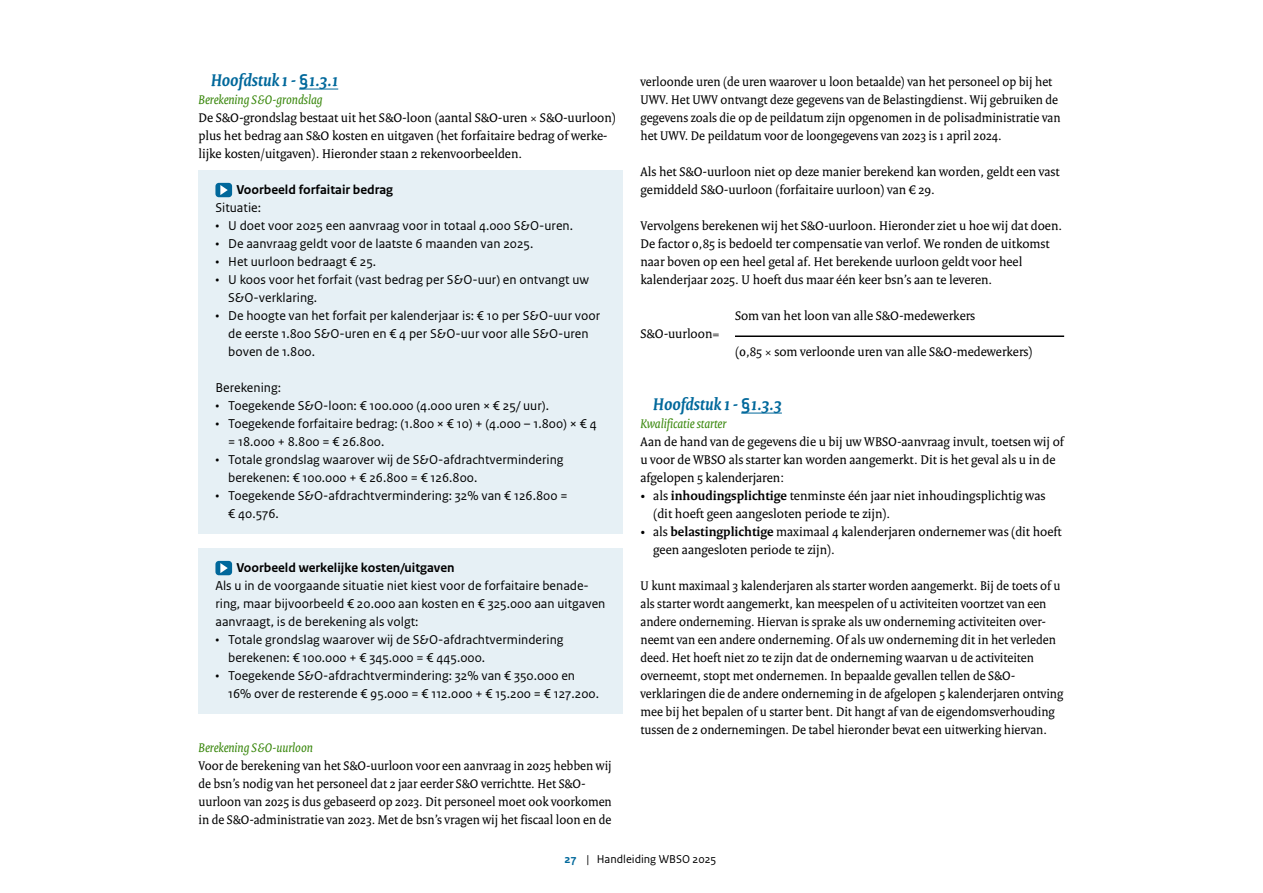
<style>
.page{position:relative;width:1263px;height:893px;background:#fff}
.page>*{position:absolute;margin:0;border:0;box-sizing:border-box;transform-origin:0 0}
.H3_Paragraafkop_BIJLAGE{font:italic 700 18px "Rijksoverheid Serif";color:#01689b}
.Kadertekst_BLAUW{font:13.5px/18px "Rijksoverheid Sans Text";color:#000}
.P_RO_Broodtekst{font:13.5px/18px "Rijksoverheid Serif";color:#000}
.P_RO_Broodtekst_afstand_BOVEN{font:13.5px/18px "Rijksoverheid Serif";color:#000}
.P_RO_Broodtekst_GEEN_afstand{font:13.5px/18px "Rijksoverheid Serif";color:#000}
.Kadertekst_BLAUW-2{font:700 13.5px "Rijksoverheid Sans Text";color:#000}
.P_RO_Broodtekst_GEEN_afstand-2{font:italic 13.5px "Rijksoverheid Serif";color:#39870c}
.P_RO_Broodtekst_afstand_BOVEN-2{font:italic 13.5px "Rijksoverheid Serif";color:#39870c}
.t1{font:12px "Rijksoverheid Sans Text";color:#000}
.s1{font-family:"Rijksoverheid Sans Heading";font-style:normal}
.s2{font-weight:700}
.s3{font-weight:700;color:#01689b}
</style>
<div class="page">
<hr style="left:299px;top:89px;width:39px;height:1px;background:#01689b">
<div style="left:198px;top:170px;width:424px;height:39px;background:#e6f0f5"></div>
<div style="left:198px;top:206px;width:424px;height:39px;background:#e6f0f5"></div>
<div style="left:198px;top:242px;width:424px;height:39px;background:#e6f0f5"></div>
<div style="left:198px;top:260px;width:424px;height:57px;background:#e6f0f5"></div>
<div style="left:198px;top:296px;width:424px;height:75px;background:#e6f0f5"></div>
<div style="left:198px;top:368px;width:424px;height:39px;background:#e6f0f5"></div>
<div style="left:198px;top:404px;width:424px;height:57px;background:#e6f0f5"></div>
<div style="left:198px;top:440px;width:424px;height:57px;background:#e6f0f5"></div>
<div style="left:198px;top:476px;width:424px;height:57px;background:#e6f0f5"></div>
<div style="left:198px;top:548px;width:424px;height:39px;background:#e6f0f5"></div>
<div style="left:198px;top:566px;width:424px;height:75px;background:#e6f0f5"></div>
<div style="left:198px;top:620px;width:424px;height:57px;background:#e6f0f5"></div>
<div style="left:198px;top:656px;width:424px;height:57px;background:#e6f0f5"></div>
<div style="left:215px;top:183px;width:17px;height:14px;background:#01689b;border-radius:3px"></div>
<svg style="left:220px;top:185px;width:8px;height:10px"></svg>
<div style="left:215px;top:561px;width:17px;height:14px;background:#01689b;border-radius:3px"></div>
<svg style="left:220px;top:563px;width:8px;height:10px"></svg>
<hr style="left:741px;top:413px;width:41px;height:1px;background:#01689b">
<hr style="left:735px;top:335px;width:329px;height:2px;background:#000">
<h3 class="H3_Paragraafkop_BIJLAGE" style="left:211px;top:69px;width:129px">Hoofdstuk 1 - <span class="s1">§</span>1.3.1</h3>
<p class="P_RO_Broodtekst_GEEN_afstand-2" style="left:198px;top:92px;width:126px">Berekening S&amp;O-grondslag</p>
<p class="P_RO_Broodtekst_GEEN_afstand" style="left:198px;top:109px;width:419px">De S&amp;O-grondslag bestaat uit het S&amp;O-loon (aantal S&amp;O-uren × S&amp;O-uurloon) plus het bedrag aan S&amp;O kosten en uitgaven (het forfaitaire bedrag of werke&shy;lijke kosten/uitgaven). Hieronder staan 2 rekenvoorbeelden.</p>
<p class="Kadertekst_BLAUW-2" style="left:236px;top:182px;width:158px">Voorbeeld forfaitair bedrag</p>
<p class="Kadertekst_BLAUW" style="left:215px;top:199px;width:47px">Situatie:</p>
<p class="Kadertekst_BLAUW" style="left:215px;top:217px;width:359px">• U doet voor 2025 een aanvraag voor in totaal 4.000 S&amp;O-uren.</p>
<p class="Kadertekst_BLAUW" style="left:215px;top:235px;width:320px">• De aanvraag geldt voor de laatste 6 maanden van 2025.</p>
<p class="Kadertekst_BLAUW" style="left:215px;top:253px;width:162px">• Het uurloon bedraagt € 25.</p>
<p class="Kadertekst_BLAUW" style="left:228px;top:271px;width:362px;text-indent:-13px">• U koos voor het forfait (vast bedrag per S&amp;O-uur) en ontvangt uw<br>S&amp;O-verklaring.</p>
<p class="Kadertekst_BLAUW" style="left:228px;top:307px;width:374px;text-indent:-13px">• De hoogte van het forfait per kalenderjaar is: € 10 per S&amp;O-uur voor de eerste 1.800 S&amp;O-uren en € 4 per S&amp;O-uur voor alle S&amp;O-uren boven de 1.800.</p>
<p class="Kadertekst_BLAUW" style="left:215px;top:379px;width:67px">Berekening:</p>
<p class="Kadertekst_BLAUW" style="left:215px;top:397px;width:335px">• Toegekende S&amp;O-loon: € 100.000 (4.000 uren × € 25/ uur).</p>
<p class="Kadertekst_BLAUW" style="left:228px;top:415px;width:370px;text-indent:-13px">• Toegekende forfaitaire bedrag: (1.800 × € 10) + (4.000 – 1.800) × € 4 = 18.000 + 8.800 = € 26.800.</p>
<p class="Kadertekst_BLAUW" style="left:228px;top:451px;width:337px;text-indent:-13px">• Totale grondslag waarover wij de S&amp;O-afdrachtvermindering berekenen: € 100.000 + € 26.800 = € 126.800.</p>
<p class="Kadertekst_BLAUW" style="left:228px;top:487px;width:341px;text-indent:-13px">• Toegekende S&amp;O-afdrachtvermindering: 32% van € 126.800 = € 40.576.</p>
<p class="Kadertekst_BLAUW-2" style="left:236px;top:560px;width:220px">Voorbeeld werkelijke kosten/uitgaven</p>
<p class="Kadertekst_BLAUW" style="left:215px;top:577px;width:391px">Als u in de voorgaande situatie niet kiest voor de forfaitaire benade&shy;ring, maar bijvoorbeeld € 20.000 aan kosten en € 325.000 aan uitgaven aanvraagt, is de berekening als volgt:</p>
<p class="Kadertekst_BLAUW" style="left:228px;top:631px;width:337px;text-indent:-13px">• Totale grondslag waarover wij de S&amp;O-afdrachtvermindering berekenen: € 100.000 + € 345.000 = € 445.000.</p>
<p class="Kadertekst_BLAUW" style="left:228px;top:667px;width:372px;text-indent:-13px">• Toegekende S&amp;O-afdrachtvermindering: 32% van € 350.000 en<br>16% over de resterende € 95.000 = € 112.000 + € 15.200 = € 127.200.</p>
<p class="P_RO_Broodtekst_afstand_BOVEN-2" style="left:198px;top:740px;width:116px">Berekening S&amp;O-uurloon</p>
<p class="P_RO_Broodtekst" style="left:198px;top:757px;width:415px">Voor de berekening van het S&amp;O-uurloon voor een aanvraag in 2025 hebben wij de bsn’s nodig van het personeel dat 2 jaar eerder S&amp;O verrichtte. Het S&amp;O&shy;uurloon van 2025 is dus gebaseerd op 2023. Dit personeel moet ook voorkomen in de S&amp;O-administratie van 2023. Met de bsn’s vragen wij het fiscaal loon en de</p>
<p class="P_RO_Broodtekst" style="left:640px;top:73px;width:421px">verloonde uren (de uren waarover u loon betaalde) van het personeel op bij het UWV. Het UWV ontvangt deze gegevens van de Belastingdienst. Wij gebruiken de gegevens zoals die op de peildatum zijn opgenomen in de polisadministratie van het UWV. De peildatum voor de loongegevens van 2023 is 1 april 2024.</p>
<p class="P_RO_Broodtekst" style="left:640px;top:163px;width:421px">Als het S&amp;O-uurloon niet op deze manier berekend kan worden, geldt een vast gemiddeld S&amp;O-uurloon (forfaitaire uurloon) van € 29.</p>
<p class="P_RO_Broodtekst" style="left:640px;top:217px;width:423px">Vervolgens berekenen wij het S&amp;O-uurloon. Hieronder ziet u hoe wij dat doen.<br>De factor 0,85 is bedoeld ter compensatie van verlof. We ronden de uitkomst naar boven op een heel getal af. Het berekende uurloon geldt voor heel kalenderjaar 2025. U hoeft dus maar één keer bsn’s aan te leveren.</p>
<p class="P_RO_Broodtekst_GEEN_afstand" style="left:735px;top:307px;width:242px">Som van het loon van alle S&amp;O-medewerkers</p>
<p class="P_RO_Broodtekst_GEEN_afstand" style="left:640px;top:325px;width:80px">S&amp;O-uurloon=</p>
<p class="P_RO_Broodtekst_GEEN_afstand" style="left:735px;top:343px;width:299px">(0,85 × som verloonde uren van alle S&amp;O-medewerkers)</p>
<h3 class="H3_Paragraafkop_BIJLAGE" style="left:653px;top:393px;width:130px">Hoofdstuk 1 - <span class="s1">§</span>1.3.3</h3>
<p class="P_RO_Broodtekst_GEEN_afstand-2" style="left:640px;top:416px;width:87px">Kwalificatie starter</p>
<p class="P_RO_Broodtekst_GEEN_afstand" style="left:640px;top:433px;width:425px">Aan de hand van de gegevens die u bij uw WBSO-aanvraag invult, toetsen wij of u voor de WBSO als starter kan worden aangemerkt. Dit is het geval als u in de afgelopen 5 kalenderjaren:</p>
<p class="P_RO_Broodtekst_afstand_BOVEN" style="left:653px;top:487px;width:394px;text-indent:-13px">• als <span class="s2">inhoudingsplichtige</span> tenminste één jaar niet inhoudingsplichtig was (dit hoeft geen aangesloten periode te zijn).</p>
<p class="P_RO_Broodtekst_afstand_BOVEN" style="left:653px;top:523px;width:410px;text-indent:-13px">• als <span class="s2">belastingplichtige</span> maximaal 4 kalenderjaren ondernemer was (dit hoeft geen aangesloten periode te zijn).</p>
<p class="P_RO_Broodtekst_afstand_BOVEN" style="left:640px;top:577px;width:424px">U kunt maximaal 3 kalenderjaren als starter worden aangemerkt. Bij de toets of u als starter wordt aangemerkt, kan meespelen of u activiteiten voortzet van een andere onderneming. Hiervan is sprake als uw onderneming activiteiten over&shy;neemt van een andere onderneming. Of als uw onderneming dit in het verleden deed. Het hoeft niet zo te zijn dat de onderneming waarvan u de activiteiten overneemt, stopt met ondernemen. In bepaalde gevallen tellen de S&amp;O&shy;verklaringen die de andere onderneming in de afgelopen 5 kalenderjaren ontving mee bij het bepalen of u starter bent. Dit hangt af van de eigendomsverhouding tussen de 2 ondernemingen. De tabel hieronder bevat een uitwerking hiervan.</p>
<p class="t1" style="left:565px;top:853px;width:153px"><span class="s3">27</span> | Handleiding WBSO 2025</p>
</div>
